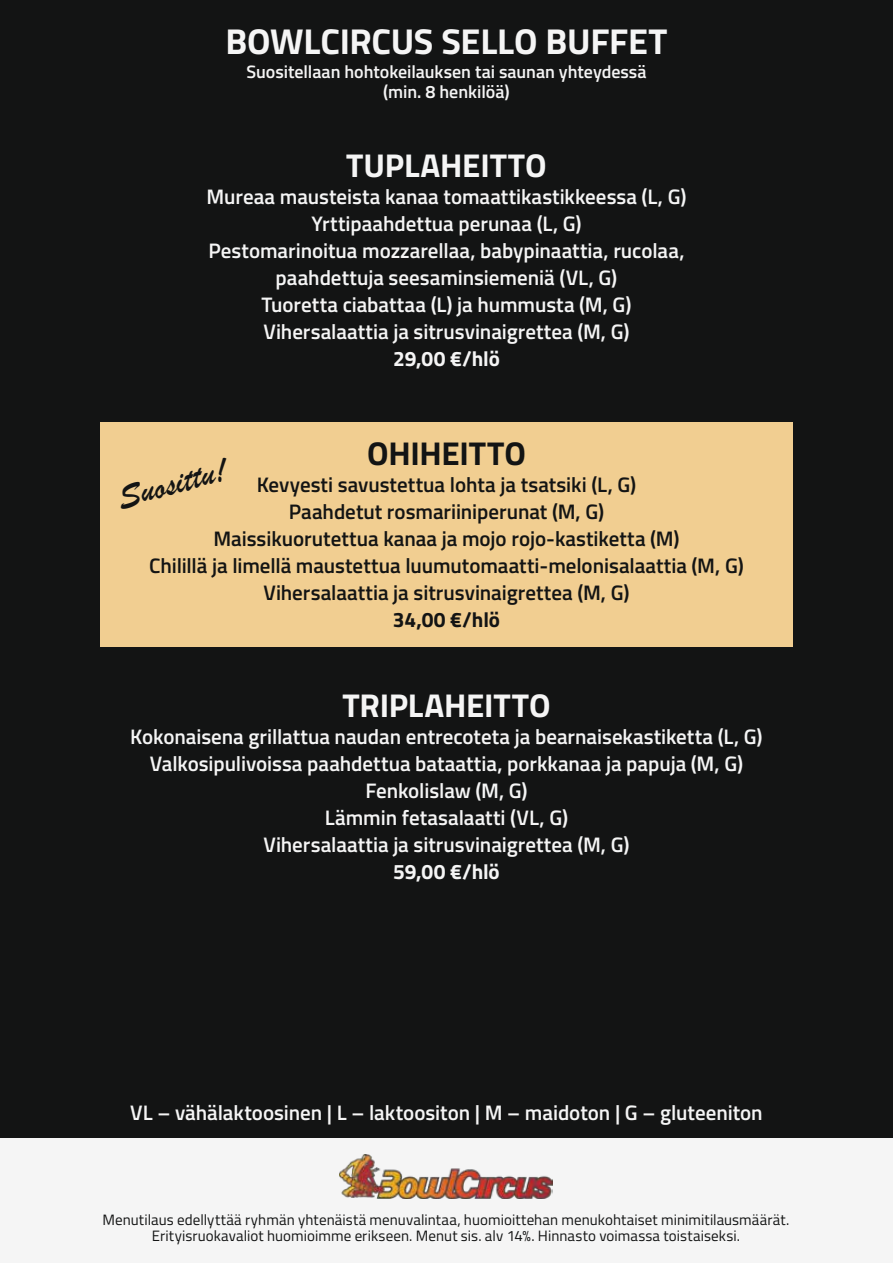
<style>
.page{position:relative;width:893px;height:1263px;background:#131414}
.page>*{position:absolute;margin:0;border:0;box-sizing:border-box;transform-origin:0 0}
.t1{font:700 36px "Cairo";letter-spacing:-.01em;color:#f5f5f5}
.t2{font:36px "Brush Script";color:#131414}
.t3{font:700 33px "Cairo";letter-spacing:-.005em;color:#f5f5f5}
.t4{font:700 33px "Cairo";letter-spacing:-.005em;color:#131414}
.t5{font:600 21px/27px "Cairo";letter-spacing:-.005em;color:#f5f5f5;text-align:center}
.t6{font:600 21px/27px "Cairo";letter-spacing:-.005em;color:#131414;text-align:center}
.t7{font:700 21px "Cairo";letter-spacing:-.01em;color:#f5f5f5}
.t8{font:700 21px "Cairo";letter-spacing:-.01em;color:#131414}
.t9{font:600 18px/19.5px "Cairo";letter-spacing:-.005em;color:#f5f5f5;text-align:center}
.t10{font:15px/16.5px "Cairo";letter-spacing:.005em;color:#131414;text-align:center}
</style>
<div class="page">
<div style="left:0;top:1138px;width:893px;height:125px;background:#f5f5f5"></div>
<div style="left:100px;top:422px;width:693px;height:225px;background:#f1ce91"></div>
<img style="left:340px;top:1155px;width:212px;height:44px">
<h1 class="t1" style="left:226px;top:12px;width:443px">BOWLCIRCUS SELLO BUFFET</h1>
<p class="t9" style="left:246px;top:62px;width:402px">Suositellaan hohtokeilauksen tai saunan yhteydessä (min. 8 henkilöä)</p>
<h2 class="t3" style="left:346px;top:139px;width:202px">TUPLAHEITTO</h2>
<p class="t5" style="left:206px;top:183px;width:482px">Mureaa mausteista kanaa tomaattikastikkeessa (L, G)<br>Yrttipaahdettua perunaa (L, G)<br>Pestomarinoitua mozzarellaa, babypinaattia, rucolaa, paahdettuja seesaminsiemeniä (VL, G)<br>Tuoretta ciabattaa (L) ja hummusta (M, G)<br>Vihersalaattia ja sitrusvinaigrettea (M, G)</p>
<p class="t7" style="left:393px;top:342px;width:108px">29,00 €/hlö</p>
<h2 class="t4" style="left:367px;top:427px;width:160px">OHIHEITTO</h2>
<p class="t6" style="left:149px;top:471px;width:596px">Kevyesti savustettua lohta ja tsatsiki (L, G)<br>Paahdetut rosmariiniperunat (M, G)<br>Maissikuorutettua kanaa ja mojo rojo-kastiketta (M)<br>Chilillä ja limellä maustettua luumutomaatti-melonisalaattia (M, G)<br>Vihersalaattia ja sitrusvinaigrettea (M, G)</p>
<p class="t8" style="left:393px;top:603px;width:109px">34,00 €/hlö</p>
<h1 class="t2" style="left:113px;top:477px;width:113px;rotate:-15deg">Suosittu!</h1>
<h2 class="t3" style="left:342px;top:679px;width:210px">TRIPLAHEITTO</h2>
<p class="t5" style="left:130px;top:723px;width:634px">Kokonaisena grillattua naudan entrecoteta ja bearnaisekastiketta (L, G)<br>Valkosipulivoissa paahdettua bataattia, porkkanaa ja papuja (M, G)<br>Fenkolislaw (M, G)<br>Lämmin fetasalaatti (VL, G)<br>Vihersalaattia ja sitrusvinaigrettea (M, G)</p>
<p class="t7" style="left:393px;top:855px;width:108px">59,00 €/hlö</p>
<p class="t5" style="left:130px;top:1099px;width:634px">VL – vähälaktoosinen | L – laktoositon | M – maidoton | G – gluteeniton</p>
<p class="t10" style="left:102px;top:1211px;width:688px">Menutilaus edellyttää ryhmän yhtenäistä menuvalintaa, huomioittehan menukohtaiset minimitilausmäärät.<br>Erityisruokavaliot huomioimme erikseen. Menut sis. alv 14%. Hinnasto voimassa toistaiseksi.</p>
</div>
